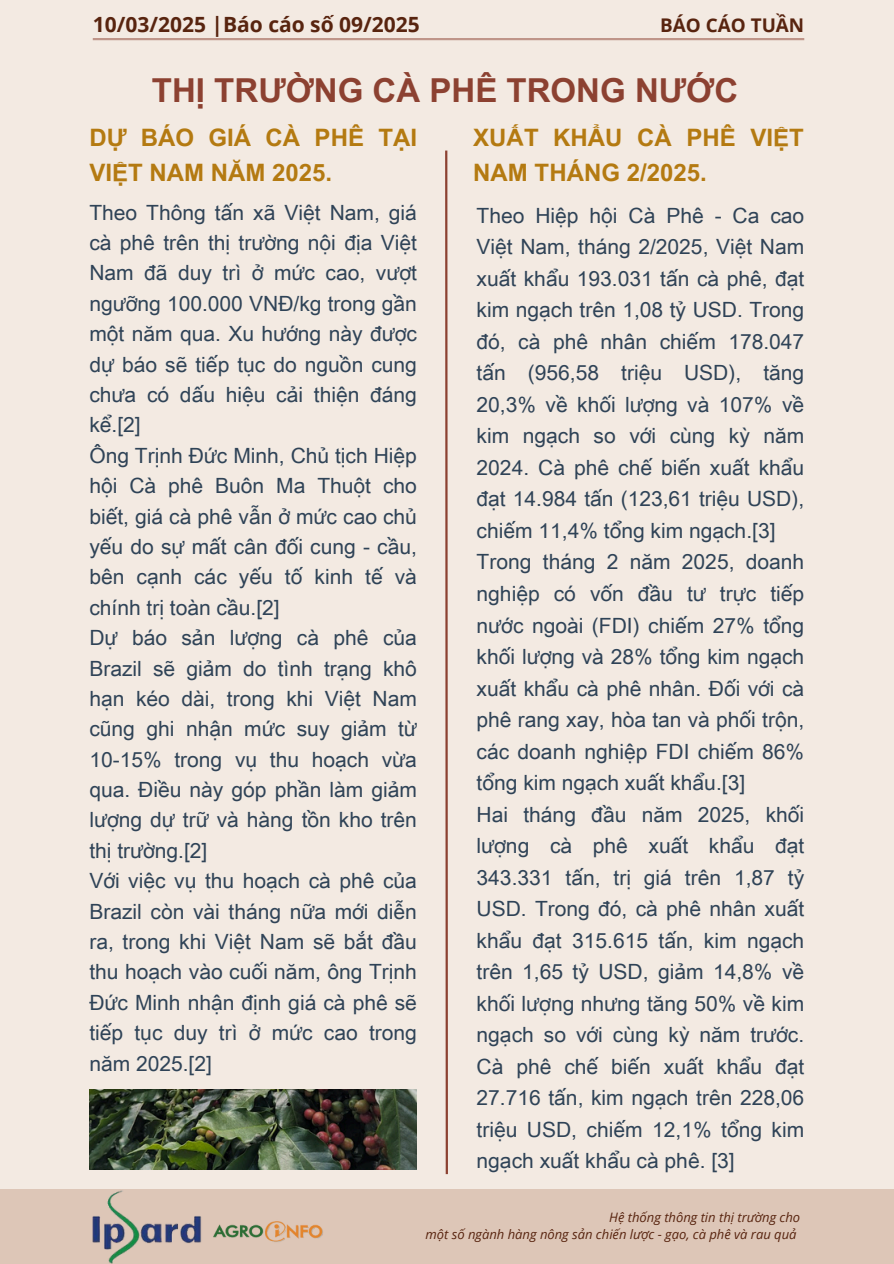
<style>
.page{position:relative;width:894px;height:1264px;background:#fff}
.page>*{position:absolute;margin:0;border:0;box-sizing:border-box;transform-origin:0 0}
.t1{font:700 33px "Arial Unicode MS";color:#8c4131}
.t2{font:700 24px/34.8px "Arial Unicode MS";color:#b47a11}
.t3{font:21px/31.5px "Arial Unicode MS";color:#2f4357}
.t4{font:700 21px "Open Sans";color:#58240f}
.t5{font:700 18.9px "Open Sans";color:#58240f}
.t6{font:italic 13.05px "Open Sans";color:#58240f}
</style>
<div class="page">
<div style="left:0;top:0;width:893px;height:1263px;background:#f3eae2"></div>
<svg style="left:445px;top:150px;width:3px;height:1025px;background:#a56a5c"></svg>
<hr style="left:93px;top:38px;width:711px;height:2px;background:#8c4131">
<div style="left:0;top:1189px;width:893px;height:74px;background:#ddc6b7"></div>
<img style="left:92px;top:1190px;width:110px;height:73px">
<img style="left:213px;top:1221px;width:110px;height:21px">
<img style="left:89px;top:1089px;width:327px;height:80px">
<h3 class="t4" style="left:93px;top:10px;width:328px">10/03/2025 |Báo cáo số 09/2025</h3>
<h5 class="t5" style="left:660px;top:11px;width:145px">BÁO CÁO TUẦN</h5>
<h2 class="t1" style="left:152px;top:67px;width:587px">THỊ TRƯỜNG CÀ PHÊ TRONG NƯỚC</h2>
<p class="t2" style="left:89px;top:119px;width:329px">DỰ BÁO GIÁ CÀ PHÊ TẠI<br>VIỆT NAM NĂM 2025.</p>
<h4 class="t3" style="left:89px;top:196px;width:329px;line-height:30.3px">Theo Thông tấn xã Việt Nam, giá cà phê trên thị trường nội địa Việt<br>Nam đã duy trì ở mức cao, vượt ngưỡng 100.000 VNĐ/kg trong gần một năm qua. Xu hướng này được dự báo sẽ tiếp tục do nguồn cung chưa có dấu hiệu cải thiện đáng kể.[2]<br>Ông Trịnh Đức Minh, Chủ tịch Hiệp hội Cà phê Buôn Ma Thuột cho biết, giá cà phê vẫn ở mức cao chủ yếu do sự mất cân đối cung - cầu, bên cạnh các yếu tố kinh tế và chính trị toàn cầu.[2]<br>Dự báo sản lượng cà phê của<br>Brazil sẽ giảm do tình trạng khô hạn kéo dài, trong khi Việt Nam cũng ghi nhận mức suy giảm từ<br>10-15% trong vụ thu hoạch vừa qua. Điều này góp phần làm giảm lượng dự trữ và hàng tồn kho trên thị trường.[2]<br>Với việc vụ thu hoạch cà phê của<br>Brazil còn vài tháng nữa mới diễn ra, trong khi Việt Nam sẽ bắt đầu thu hoạch vào cuối năm, ông Trịnh<br>Đức Minh nhận định giá cà phê sẽ tiếp tục duy trì ở mức cao trong năm 2025.[2]</h4>
<h2 class="t2" style="left:473px;top:119px;width:332px">XUẤT KHẨU CÀ PHÊ VIỆT<br>NAM THÁNG 2/2025.</h2>
<p class="t3" style="left:476px;top:199px;width:329px">Theo Hiệp hội Cà Phê - Ca cao<br>Việt Nam, tháng 2/2025, Việt Nam xuất khẩu 193.031 tấn cà phê, đạt kim ngạch trên 1,08 tỷ USD. Trong đó, cà phê nhân chiếm 178.047 tấn (956,58 triệu USD), tăng<br>20,3% về khối lượng và 107% về kim ngạch so với cùng kỳ năm<br>2024. Cà phê chế biến xuất khẩu đạt 14.984 tấn (123,61 triệu USD), chiếm 11,4% tổng kim ngạch.[3]<br>Trong tháng 2 năm 2025, doanh nghiệp có vốn đầu tư trực tiếp nước ngoài (FDI) chiếm 27% tổng khối lượng và 28% tổng kim ngạch xuất khẩu cà phê nhân. Đối với cà phê rang xay, hòa tan và phối trộn, các doanh nghiệp FDI chiếm 86% tổng kim ngạch xuất khẩu.[3]<br>Hai tháng đầu năm 2025, khối lượng cà phê xuất khẩu đạt<br>343.331 tấn, trị giá trên 1,87 tỷ<br>USD. Trong đó, cà phê nhân xuất khẩu đạt 315.615 tấn, kim ngạch trên 1,65 tỷ USD, giảm 14,8% về khối lượng nhưng tăng 50% về kim ngạch so với cùng kỳ năm trước.<br>Cà phê chế biến xuất khẩu đạt<br>27.716 tấn, kim ngạch trên 228,06 triệu USD, chiếm 12,1% tổng kim ngạch xuất khẩu cà phê. [3]</p>
<p class="t6" style="left:609px;top:1208px;width:192px">Hệ thống thông tin thị trường cho</p>
<h1 class="t6" style="left:425px;top:1225px;width:372px">một số ngành hàng nông sản chiến lược - gạo, cà phê và rau quả</h1>
</div>
